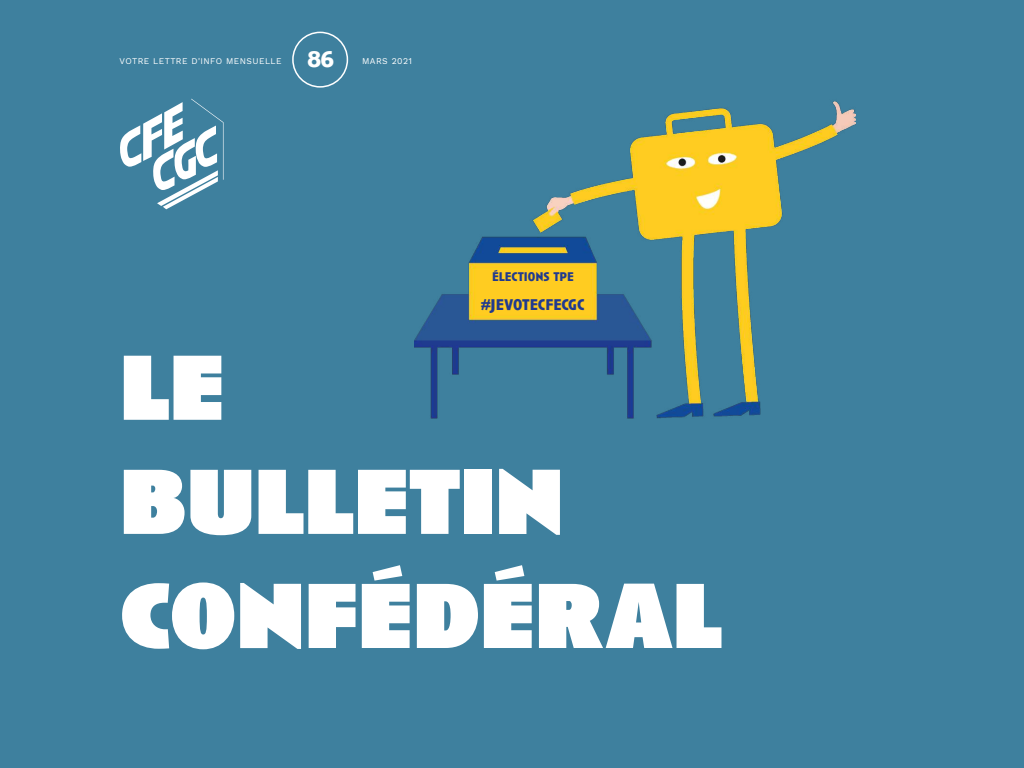
<style>
.page{position:relative;width:1024px;height:768px;background:#3e809e}
.page>*{position:absolute;margin:0;border:0;box-sizing:border-box;transform-origin:0 0}
.t1{font:900 95.1px/114.1px "Anisette Std";color:#fff}
.t2{font:700 23.2px "Anisette Pro Petite";color:#fff}
.t3{font:700 16px "Anisette Pro";color:#213a8f}
.t4{font:700 13px "Anisette Pro";color:#213a8f}
.t5{font:8.7px "Work Sans";letter-spacing:.05em;color:#fff}
.t6{font:8.6px "Work Sans";letter-spacing:.05em;color:#fff}
</style>
<div class="page">
<svg style="left:120px;top:99px;width:104px;height:110px"></svg>
<div style="left:292px;top:32px;width:56px;height:56px;border:2px solid #fff;border-radius:50%"></div>
<img style="left:414px;top:101px;width:441px;height:318px">
<p class="t6" style="left:120px;top:56px;width:164px">VOTRE LETTRE D'INFO MENSUELLE</p>
<h2 class="t2" style="left:308px;top:43px;width:27px">86</h2>
<p class="t5" style="left:362px;top:56px;width:52px">MARS 2021</p>
<h3 class="t4" style="left:492px;top:268px;width:83px">ÉLECTIONS TPE</h3>
<h3 class="t3" style="left:482px;top:294px;width:104px">#JEVOTECFECGC</h3>
<h1 class="t1" style="left:120px;top:331px;width:604px">LE<br>BULLETIN<br>CONFÉDÉRAL</h1>
</div>
